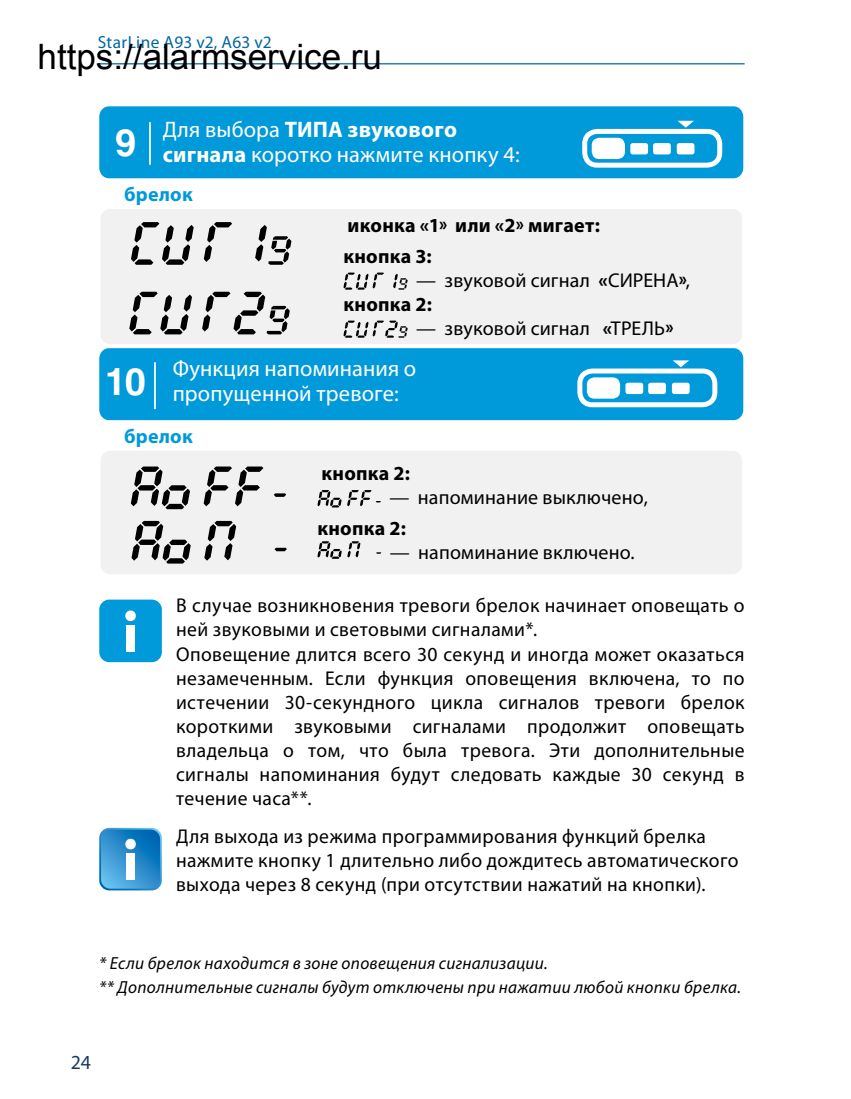
<style>
.page{position:relative;width:851px;height:1099px;background:#fff}
.page>*{position:absolute;margin:0;border:0;box-sizing:border-box;transform-origin:0 0}
.t1{font:700 37.5px "Helios";color:#fff}
.t2{font:22.5px/25px "Myriad Pro";letter-spacing:.005em;color:#fff}
.t3{font:20px/24px "Myriad Pro";letter-spacing:.02em;color:#000}
.t4{font:700 20px/31px "Myriad Pro";letter-spacing:.015em;color:#000}
.t5{font:700 20px "Myriad Pro";letter-spacing:.015em;color:#0099da}
.t6{font:20px "Myriad Pro";color:#17395e}
.t7{font:italic 17.5px/24px "Myriad Pro";letter-spacing:.02em;color:#000}
.t8{font:17.5px "Myriad Pro";letter-spacing:.01em;color:#0066a0}
.s1{font-weight:700}
.s2{font-stretch:condensed}
.s3{font-weight:700;font-stretch:condensed}
</style>
<div class="page">
<hr style="left:98px;top:63px;width:646px;height:1px;background:#0066a0">
<div style="left:99px;top:106px;width:644px;height:72px;background:#0099da;border-radius:10px"></div>
<div style="left:100px;top:209px;width:642px;height:135px;background:#f1f1f2;border-radius:9px"></div>
<svg style="left:343px;top:272px;width:41px;height:18px"></svg>
<svg style="left:393px;top:274px;width:14px;height:16px"></svg>
<svg style="left:343px;top:320px;width:64px;height:18px"></svg>
<svg style="left:204px;top:222px;width:28px;height:40px"></svg>
<svg style="left:131px;top:222px;width:63px;height:43px"></svg>
<svg style="left:255px;top:225px;width:36px;height:40px"></svg>
<svg style="left:129px;top:292px;width:63px;height:42px"></svg>
<svg style="left:202px;top:292px;width:88px;height:42px"></svg>
<div style="left:582px;top:129px;width:140px;height:39px;border:5px solid #fff;border-radius:12px"></div>
<div style="left:591px;top:138px;width:34px;height:21px;background:#fff;border-radius:7px"></div>
<div style="left:630px;top:143px;width:18px;height:11px;background:#fff;border-radius:2px"></div>
<div style="left:653px;top:143px;width:17px;height:11px;background:#fff;border-radius:2px"></div>
<div style="left:676px;top:143px;width:18px;height:11px;background:#fff;border-radius:2px"></div>
<svg style="left:678px;top:121px;width:16px;height:7px"></svg>
<hr style="left:149px;top:122px;width:2px;height:43px;background:#fff">
<div style="left:99px;top:348px;width:644px;height:72px;background:#0099da;border-radius:10px"></div>
<div style="left:100px;top:451px;width:642px;height:123px;background:#f1f1f2;border-radius:10px"></div>
<svg style="left:317px;top:490px;width:24px;height:17px"></svg>
<svg style="left:347px;top:490px;width:34px;height:16px"></svg>
<svg style="left:317px;top:541px;width:43px;height:18px"></svg>
<div style="left:577px;top:368px;width:140px;height:39px;border:5px solid #fff;border-radius:12px"></div>
<div style="left:586px;top:377px;width:34px;height:21px;background:#fff;border-radius:7px"></div>
<div style="left:625px;top:383px;width:18px;height:11px;background:#fff;border-radius:2px"></div>
<div style="left:648px;top:383px;width:17px;height:11px;background:#fff;border-radius:2px"></div>
<div style="left:671px;top:383px;width:18px;height:11px;background:#fff;border-radius:2px"></div>
<svg style="left:672px;top:360px;width:17px;height:7px"></svg>
<hr style="left:154px;top:362px;width:2px;height:47px;background:#fff">
<svg style="left:204px;top:466px;width:59px;height:40px"></svg>
<svg style="left:131px;top:466px;width:59px;height:43px"></svg>
<svg style="left:274px;top:493px;width:12px;height:4px"></svg>
<svg style="left:204px;top:521px;width:32px;height:39px"></svg>
<svg style="left:131px;top:521px;width:60px;height:42px"></svg>
<svg style="left:274px;top:547px;width:13px;height:4px"></svg>
<div style="left:99px;top:599px;width:63px;height:63px;background:#0099da;border-radius:10px"></div>
<div style="left:125px;top:610px;width:11px;height:11px;background:#fff;border-radius:50%"></div>
<div style="left:126px;top:625px;width:9px;height:26px;background:#fff"></div>
<svg style="left:99px;top:827px;width:63px;height:63px"></svg>
<div style="left:125px;top:838px;width:11px;height:11px;background:#fff;border-radius:50%"></div>
<div style="left:126px;top:853px;width:9px;height:26px;background:#fff"></div>
<p class="t8" style="left:98px;top:32px;width:175px">StarLine A93 v2, A63 v2</p>
<p class="t2" style="left:163px;top:117px;width:358px">Для выбора <span class="s1">ТИПА звукового сигнала</span> коротко нажмите кнопку 4:</p>
<p class="t5" style="left:124px;top:181px;width:70px">брелок</p>
<h1 class="t1" style="left:115px;top:121px;width:23px">9</h1>
<p class="t4" style="left:343px;top:209px;width:258px">иконка «1<span class="s2">»</span> или «2<span class="s2">»</span> мигает: кнопка 3:</p>
<p class="t3" style="left:343px;top:268px;width:348px;text-indent:73px">— звуковой сигнал <span class="s1">«</span>СИРЕНА<span class="s3">»</span>, <span class="s1">кнопка 2:</span></p>
<p class="t3" style="left:416px;top:316px;width:259px">— звуковой сигнал <span class="s1">«</span>ТРЕЛЬ<span class="s3">»</span></p>
<p class="t2" style="left:173px;top:356px;width:245px">Функция напоминания о пропущенной тревоге:</p>
<p class="t5" style="left:124px;top:423px;width:70px">брелок</p>
<h1 class="t1" style="left:105px;top:360px;width:42px">10</h1>
<p class="t4" style="left:321px;top:457px;width:90px">кнопка 2:</p>
<p class="t3" style="left:389px;top:484px;width:260px">— напоминание выключено,</p>
<p class="t4" style="left:317px;top:512px;width:90px">кнопка 2:</p>
<p class="t3" style="left:389px;top:539px;width:246px">— напоминание включено.</p>
<p class="t3" style="left:176px;top:593px;width:570px">В случае возникновения тревоги брелок начинает оповещать о ней звуковыми и световыми сигналами*.<br>Оповещение длится всего 30 секунд и иногда может оказаться незамеченным. Если функция оповещения включена, то по истечении 30-секундного цикла сигналов тревоги брелок короткими звуковыми сигналами продолжит оповещать владельца о том, что была тревога. Эти дополнительные сигналы напоминания будут следовать каждые 30 секунд в течение часа**.</p>
<p class="t3" style="left:176px;top:823px;width:564px">Для выхода из режима программирования функций брелка нажмите кнопку 1 длительно либо дождитесь автоматического выхода через 8 секунд (при отсутствии нажатий на кнопки).</p>
<p class="t7" style="left:99px;top:950px;width:643px">* Если брелок находится в зоне оповещения сигнализации.<br>** Дополнительные сигналы будут отключены при нажатии любой кнопки брелка.</p>
<p class="t6" style="left:71px;top:1049px;width:22px">24</p>
</div>
